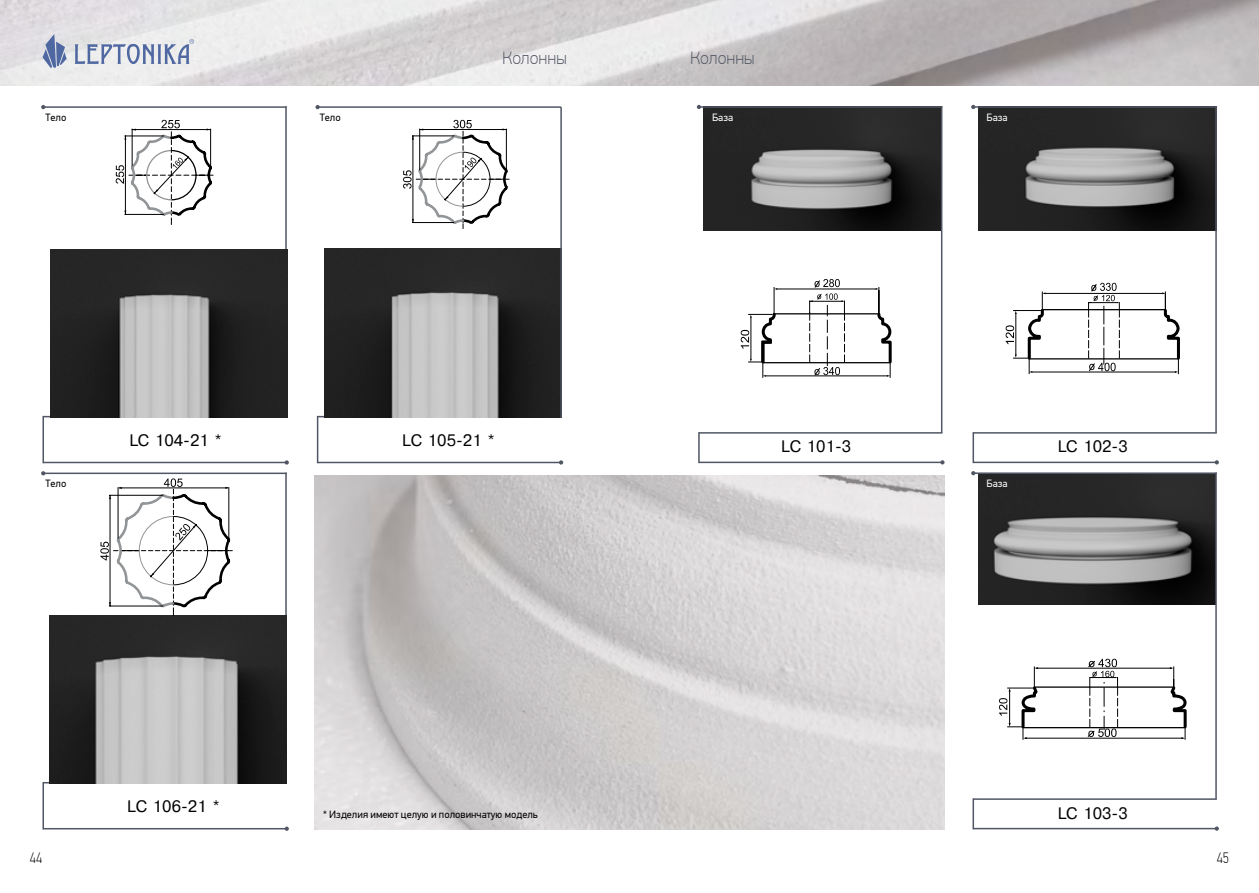
<style>
.page{position:relative;width:1259px;height:893px;background:#fff}
.page>*{position:absolute;margin:0;border:0;box-sizing:border-box;transform-origin:0 0}
.t1{font:100 18px "PF Din Text Pro";color:#505663}
.t2{font:16.5px "HELVETICA";color:#000}
.t3{font:100 15px "PF Din Text Cond Pro";color:#000}
.t4{font:10.5px "PF Din Text Pro";color:#000}
.t5{font:10.5px "PF Din Text Pro";color:#fff}
</style>
<div class="page">
<svg style="left:43px;top:34px;width:24px;height:34px"></svg>
<svg style="left:75px;top:39px;width:119px;height:25px;background:#bec5d6"></svg>
<img style="left:704px;top:108px;width:237px;height:122px">
<img style="left:978px;top:474px;width:237px;height:130px">
<img style="left:979px;top:108px;width:236px;height:122px">
<hr style="left:699px;top:462px;width:243px;height:1px;background:#505663">
<hr style="left:699px;top:432px;width:243px;height:2px;background:#505663">
<hr style="left:699px;top:106px;width:243px;height:2px;background:#505663">
<hr style="left:941px;top:106px;width:1px;height:327px;background:#505663">
<hr style="left:698px;top:432px;width:1px;height:31px;background:#505663">
<svg style="left:940px;top:460px;width:4px;height:4px"></svg>
<svg style="left:697px;top:105px;width:4px;height:4px"></svg>
<hr style="left:973px;top:462px;width:243px;height:1px;background:#505663">
<hr style="left:973px;top:432px;width:243px;height:2px;background:#505663">
<hr style="left:973px;top:106px;width:243px;height:2px;background:#505663">
<hr style="left:1215px;top:106px;width:1px;height:327px;background:#505663">
<hr style="left:972px;top:432px;width:2px;height:31px;background:#505663">
<svg style="left:1214px;top:460px;width:5px;height:4px"></svg>
<svg style="left:971px;top:105px;width:4px;height:4px"></svg>
<hr style="left:973px;top:828px;width:243px;height:1px;background:#505663">
<hr style="left:973px;top:798px;width:243px;height:2px;background:#505663">
<hr style="left:973px;top:472px;width:243px;height:2px;background:#505663">
<hr style="left:1215px;top:472px;width:1px;height:327px;background:#505663">
<hr style="left:972px;top:798px;width:2px;height:31px;background:#505663">
<svg style="left:1214px;top:826px;width:5px;height:5px"></svg>
<svg style="left:971px;top:471px;width:4px;height:4px"></svg>
<hr style="left:763px;top:362px;width:127px;height:1px;background:#000">
<hr style="left:774px;top:313px;width:105px;height:1px;background:#000">
<hr style="left:776px;top:289px;width:100px;height:1px;background:#000">
<hr style="left:765px;top:376px;width:123px;height:1px;background:#000">
<svg style="left:740px;top:287px;width:37px;height:91px"></svg>
<svg style="left:875px;top:287px;width:17px;height:91px"></svg>
<svg style="left:809px;top:279px;width:36px;height:97px"></svg>
<hr style="left:1029px;top:358px;width:149px;height:1px;background:#000">
<hr style="left:1042px;top:309px;width:123px;height:1px;background:#000">
<hr style="left:1044px;top:293px;width:119px;height:1px;background:#000">
<hr style="left:1031px;top:372px;width:145px;height:1px;background:#000">
<svg style="left:1005px;top:291px;width:40px;height:83px"></svg>
<svg style="left:1162px;top:291px;width:18px;height:83px"></svg>
<svg style="left:1088px;top:283px;width:32px;height:89px"></svg>
<svg style="left:999px;top:659px;width:188px;height:81px"></svg>
<hr style="left:43px;top:462px;width:244px;height:1px;background:#505663">
<hr style="left:43px;top:416px;width:244px;height:1px;background:#505663">
<hr style="left:43px;top:106px;width:244px;height:2px;background:#505663">
<hr style="left:285px;top:106px;width:2px;height:311px;background:#505663">
<hr style="left:42px;top:416px;width:2px;height:47px;background:#505663">
<svg style="left:285px;top:460px;width:4px;height:5px"></svg>
<svg style="left:41px;top:105px;width:4px;height:4px"></svg>
<hr style="left:43px;top:828px;width:244px;height:1px;background:#505663">
<hr style="left:43px;top:782px;width:244px;height:1px;background:#505663">
<hr style="left:43px;top:473px;width:244px;height:1px;background:#505663">
<hr style="left:285px;top:473px;width:2px;height:310px;background:#505663">
<hr style="left:42px;top:782px;width:2px;height:47px;background:#505663">
<svg style="left:285px;top:827px;width:4px;height:4px"></svg>
<svg style="left:41px;top:471px;width:4px;height:4px"></svg>
<hr style="left:318px;top:462px;width:243px;height:1px;background:#505663">
<hr style="left:318px;top:416px;width:243px;height:1px;background:#505663">
<hr style="left:318px;top:106px;width:243px;height:2px;background:#505663">
<hr style="left:317px;top:416px;width:1px;height:47px;background:#505663">
<svg style="left:559px;top:460px;width:4px;height:5px"></svg>
<svg style="left:315px;top:105px;width:5px;height:4px"></svg>
<img style="left:315px;top:475px;width:629px;height:354px">
<img style="left:51px;top:250px;width:237px;height:167px">
<img style="left:324px;top:249px;width:236px;height:168px">
<img style="left:49px;top:616px;width:237px;height:167px">
<svg style="left:116px;top:120px;width:98px;height:104px"></svg>
<svg style="left:100px;top:478px;width:132px;height:137px"></svg>
<svg style="left:403px;top:120px;width:106px;height:109px"></svg>
<hr style="left:560px;top:107px;width:2px;height:311px;background:#505663">
<p class="t4" style="left:45px;top:111px;width:23px">Тело</p>
<p class="t4" style="left:320px;top:111px;width:23px">Тело</p>
<h1 class="t1" style="left:502px;top:47px;width:66px">Колонны</h1>
<h1 class="t1" style="left:690px;top:47px;width:66px">Колонны</h1>
<p class="t5" style="left:712px;top:111px;width:23px">База</p>
<p class="t5" style="left:986px;top:111px;width:23px">База</p>
<p class="t4" style="left:45px;top:477px;width:23px">Тело</p>
<h2 class="t2" style="left:129px;top:431px;width:94px">LC 104-21 *</h2>
<h2 class="t2" style="left:402px;top:431px;width:94px">LC 105-21 *</h2>
<h2 class="t2" style="left:781px;top:438px;width:71px">LC 101-3</h2>
<h2 class="t2" style="left:1057px;top:438px;width:72px">LC 102-3</h2>
<p class="t5" style="left:986px;top:477px;width:23px">База</p>
<h2 class="t2" style="left:127px;top:797px;width:94px">LC 106-21 *</h2>
<p class="t4" style="left:323px;top:808px;width:216px">* Изделия имеют целую и половинчатую модель</p>
<h2 class="t2" style="left:1057px;top:804px;width:72px">LC 103-3</h2>
<h3 class="t3" style="left:30px;top:849px;width:14px">44</h3>
<h3 class="t3" style="left:1216px;top:849px;width:14px">45</h3>
</div>
